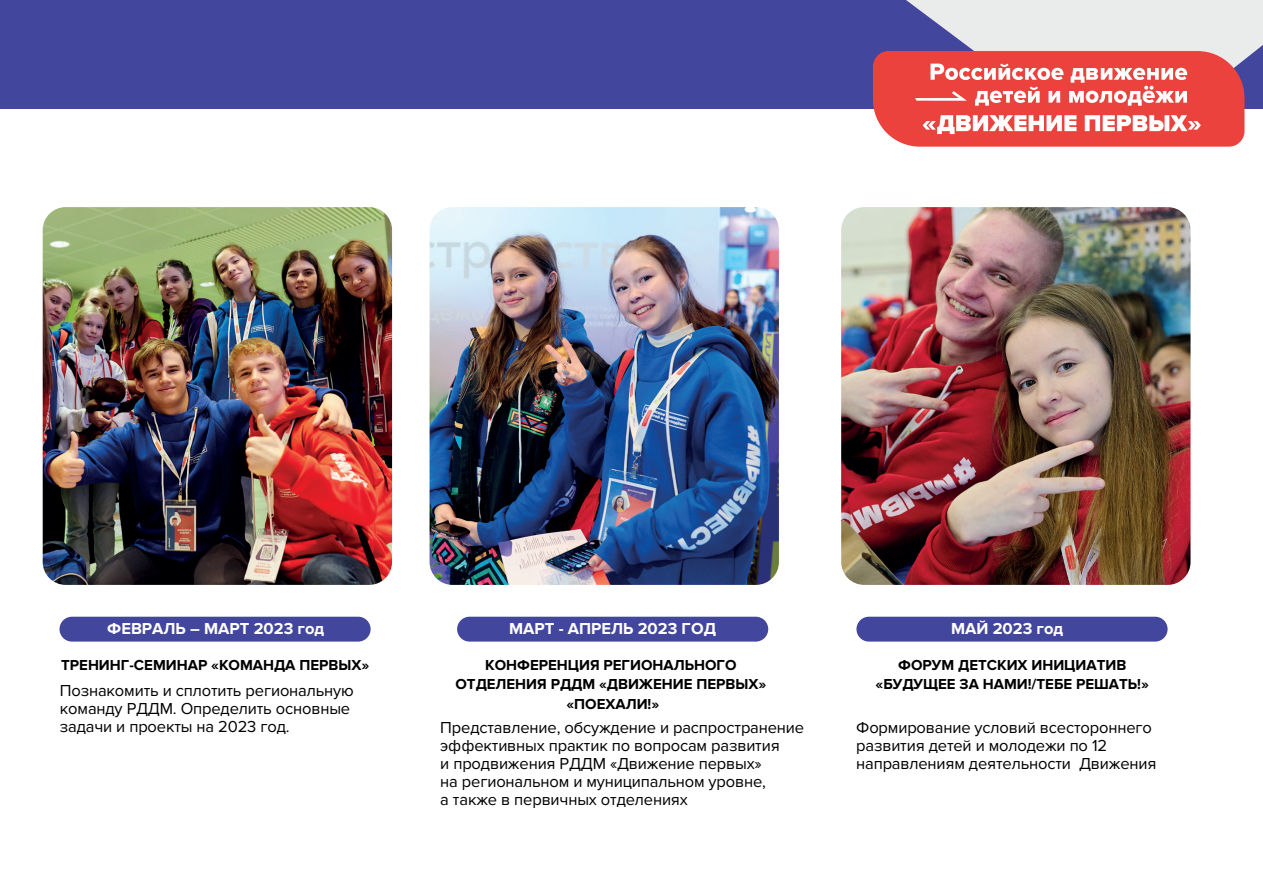
<style>
.page{position:relative;width:1263px;height:893px;background:#fff}
.page>*{position:absolute;margin:0;border:0;box-sizing:border-box;transform-origin:0 0}
.t1{font:16.5px/18px "Proxima Nova";letter-spacing:-.01em;color:#000001}
.t2{font:700 16.5px "Proxima Nova";color:#fff}
.t3{font:700 15px/19.5px "Proxima Nova";color:#000001;text-align:center}
</style>
<div class="page">
<div style="left:60px;top:617px;width:311px;height:25px;background:#43469d;border-radius:12px"></div>
<div style="left:0;top:0;width:1263px;height:108px;background:#43469d"></div>
<svg style="left:906px;top:0;width:357px;height:135px;fill:#e9ecea"></svg>
<svg style="left:873px;top:51px;width:371px;height:96px"></svg>
<img style="left:43px;top:207px;width:349px;height:378px">
<div style="left:457px;top:617px;width:311px;height:25px;background:#43469d;border-radius:12px"></div>
<div style="left:856px;top:617px;width:311px;height:25px;background:#43469d;border-radius:12px"></div>
<img style="left:430px;top:207px;width:349px;height:378px">
<img style="left:841px;top:207px;width:349px;height:378px">
<p class="t2" style="left:107px;top:619px;width:218px">ФЕВРАЛЬ – МАРТ 2023 год</p>
<p class="t3" style="left:61px;top:655px;width:310px">ТРЕНИНГ-СЕМИНАР «КОМАНДА ПЕРВЫХ»</p>
<p class="t1" style="left:60px;top:682px;width:295px">Познакомить и сплотить региональную команду РДДМ. Определить основные задачи и проекты на 2023 год.</p>
<p class="t2" style="left:509px;top:619px;width:208px">МАРТ - АПРЕЛЬ 2023 ГОД</p>
<p class="t2" style="left:951px;top:619px;width:114px">МАЙ 2023 год</p>
<p class="t3" style="left:455px;top:655px;width:312px">КОНФЕРЕНЦИЯ РЕГИОНАЛЬНОГО<br>ОТДЕЛЕНИЯ РДДМ «ДВИЖЕНИЕ ПЕРВЫХ» «ПОЕХАЛИ!»</p>
<p class="t1" style="left:440px;top:719px;width:365px">Представление, обсуждение и распространение эффективных практик по вопросам развития<br>и продвижения РДДМ «Движение первых»<br>на региональном и муниципальном уровне,<br>а также в первичных отделениях</p>
<p class="t1" style="left:856px;top:719px;width:302px">Формирование условий всестороннего развития детей и молодежи по 12 направлениям деятельности Движения</p>
<p class="t3" style="left:875px;top:655px;width:275px">ФОРУМ ДЕТСКИХ ИНИЦИАТИВ «БУДУЩЕЕ ЗА НАМИ!/ТЕБЕ РЕШАТЬ!»</p>
</div>
